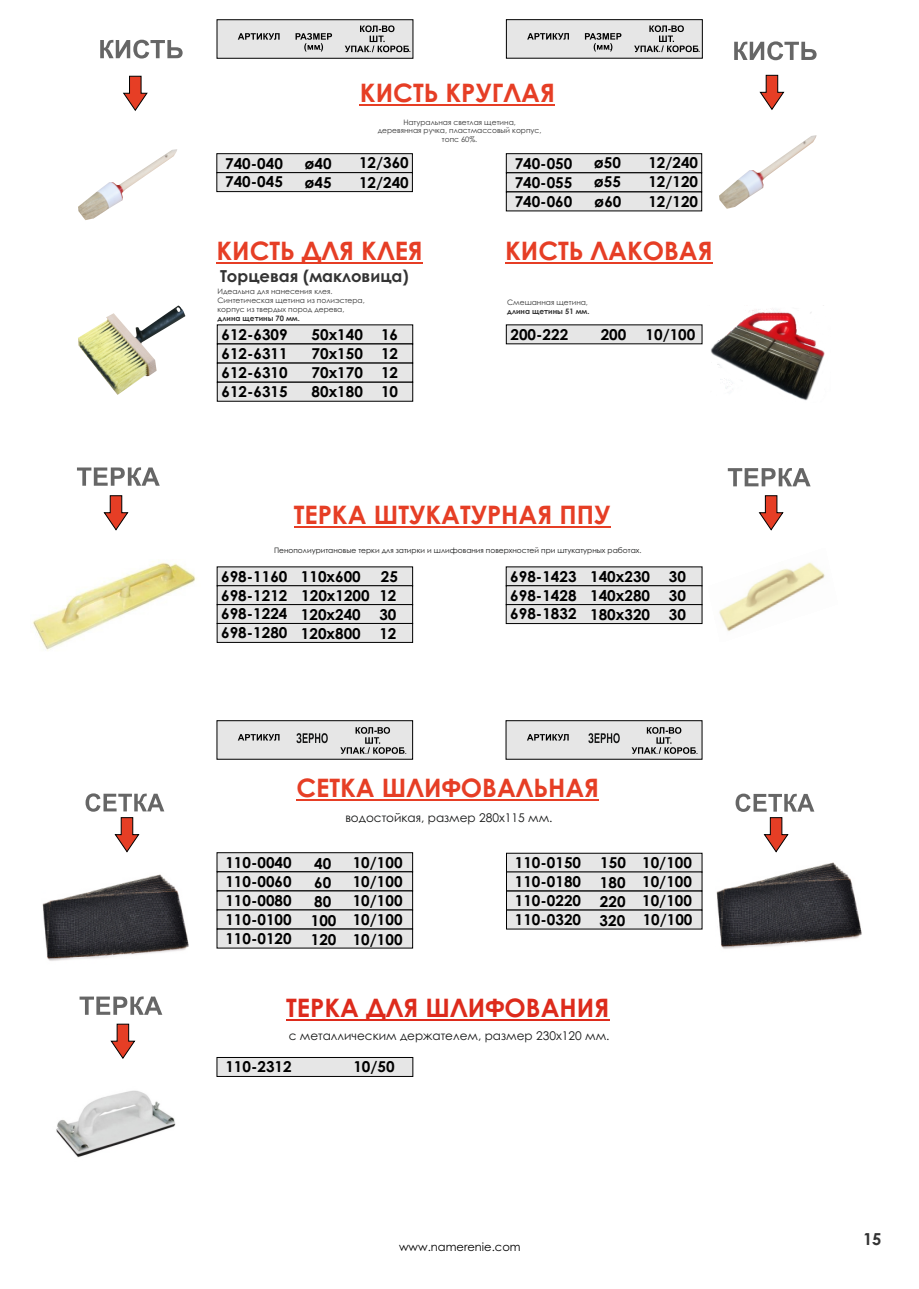
<style>
.page{position:relative;width:919px;height:1289px;background:#fff}
.page>*{position:absolute;margin:0;border:0;box-sizing:border-box;transform-origin:0 0}
.t1{font:700 25.5px "Century Gothic";color:#e63e25}
.t2{font:700 25.5px "Century Gothic";color:#dd2b1c}
.t3{font:700 16.5px "Century Gothic";color:#333}
.t4{font:700 15px/18.9px "Century Gothic";color:#000}
.t5{font:12px "Century Gothic";color:#151616}
.t6{font:11.55px "Century Gothic";color:#000}
.t7{font:10.5px "Arial";color:#151616}
.t8{font:9px "Arial";color:#151616}
.t9{font:7.5px/9px "Century Gothic";color:#333;text-align:center}
.t10{font:7.5px "Century Gothic";color:#151616}
.t11{font:700 7.5px "Century Gothic";color:#333}
</style>
<div class="page">
<hr style="left:360px;top:104px;width:195px;height:1px;background:#e63e25">
<svg style="left:100px;top:40px;width:83px;height:19px"></svg>
<svg style="left:123px;top:75px;width:25px;height:36px"></svg>
<svg style="left:734px;top:41px;width:82px;height:19px"></svg>
<svg style="left:759px;top:74px;width:26px;height:36px"></svg>
<img style="left:78px;top:149px;width:99px;height:71px">
<svg style="left:216px;top:153px;width:197px;height:39px;background:#d2d2d2"></svg>
<svg style="left:505px;top:153px;width:197px;height:58px;background:#d3d3d3"></svg>
<img style="left:719px;top:135px;width:97px;height:74px">
<img style="left:78px;top:305px;width:107px;height:90px">
<hr style="left:216px;top:262px;width:207px;height:1px;background:#e63e25">
<hr style="left:505px;top:262px;width:207px;height:1px;background:#e63e25">
<svg style="left:216px;top:324px;width:197px;height:78px;background:#d2d2d2"></svg>
<img style="left:710px;top:305px;width:115px;height:96px">
<svg style="left:505px;top:324px;width:197px;height:20px;background:#d1d1d1"></svg>
<img style="left:42px;top:874px;width:147px;height:87px">
<img style="left:32px;top:561px;width:164px;height:90px">
<svg style="left:77px;top:467px;width:83px;height:18px"></svg>
<svg style="left:103px;top:495px;width:26px;height:36px"></svg>
<svg style="left:727px;top:468px;width:83px;height:18px"></svg>
<svg style="left:758px;top:495px;width:26px;height:36px"></svg>
<hr style="left:294px;top:526px;width:316px;height:1px;background:#e63e25">
<svg style="left:216px;top:566px;width:197px;height:77px;background:#d4d4d4"></svg>
<svg style="left:505px;top:566px;width:197px;height:58px;background:#d4d4d4"></svg>
<hr style="left:296px;top:799px;width:303px;height:1px;background:#e63e25">
<svg style="left:216px;top:852px;width:197px;height:96px;background:#d4d4d4"></svg>
<svg style="left:506px;top:852px;width:196px;height:77px;background:#d5d5d5"></svg>
<svg style="left:216px;top:720px;width:197px;height:40px;background:#c7c7c7"></svg>
<svg style="left:505px;top:720px;width:197px;height:40px;background:#c7c7c7"></svg>
<svg style="left:735px;top:793px;width:79px;height:60px"></svg>
<svg style="left:85px;top:793px;width:79px;height:60px"></svg>
<img style="left:56px;top:1090px;width:120px;height:68px">
<hr style="left:286px;top:1019px;width:323px;height:1px;background:#dd2b1c">
<svg style="left:216px;top:1057px;width:197px;height:20px;background:#cdcdcd"></svg>
<svg style="left:80px;top:996px;width:82px;height:18px"></svg>
<svg style="left:110px;top:1023px;width:26px;height:36px"></svg>
<img style="left:719px;top:562px;width:106px;height:69px">
<img style="left:716px;top:862px;width:146px;height:87px">
<svg style="left:505px;top:19px;width:198px;height:40px;background:#c6c6c6"></svg>
<svg style="left:216px;top:19px;width:197px;height:40px;background:#c6c6c6"></svg>
<p class="t8" style="left:319px;top:43px;width:4px">.</p>
<p class="t7" style="left:369px;top:44px;width:4px">.</p>
<p class="t7" style="left:408px;top:44px;width:4px">.</p>
<h1 class="t1" style="left:360px;top:83px;width:196px">КИСТЬ КРУГЛАЯ</h1>
<p class="t9" style="left:378px;top:118px;width:165px">Натуральная светлая щетина,<br>деревянная ручка, пластмассовый корпус, топс 60%.</p>
<p class="t8" style="left:609px;top:43px;width:4px">.</p>
<p class="t7" style="left:658px;top:44px;width:4px">.</p>
<p class="t7" style="left:697px;top:44px;width:4px">.</p>
<p class="t4" style="left:225px;top:155px;width:59px">740-040</p>
<p class="t4" style="left:304px;top:155px;width:29px">ø40</p>
<p class="t4" style="left:359px;top:155px;width:51px">12/360</p>
<p class="t4" style="left:225px;top:174px;width:59px">740-045</p>
<p class="t4" style="left:304px;top:174px;width:29px">ø45</p>
<p class="t4" style="left:359px;top:174px;width:51px">12/240</p>
<p class="t4" style="left:514px;top:155px;width:59px">740-050</p>
<p class="t4" style="left:648px;top:154px;width:51px">12/240</p>
<p class="t4" style="left:514px;top:174px;width:59px">740-055</p>
<p class="t4" style="left:648px;top:174px;width:51px">12/120</p>
<p class="t4" style="left:594px;top:154px;width:29px;line-height:19.4px">ø50 ø55</p>
<p class="t4" style="left:514px;top:193px;width:59px">740-060</p>
<p class="t4" style="left:594px;top:193px;width:29px">ø60</p>
<p class="t4" style="left:648px;top:193px;width:51px">12/120</p>
<h1 class="t1" style="left:216px;top:240px;width:208px">КИСТЬ ДЛЯ КЛЕЯ</h1>
<h1 class="t1" style="left:505px;top:240px;width:209px">КИСТЬ ЛАКОВАЯ</h1>
<p class="t9" style="left:217px;top:287px;width:149px;text-align:left">Идеальна для нанесения клея.<br>Синтетическая щетина из полиэстера, корпус из твердых пород дерева,</p>
<p class="t11" style="left:217px;top:315px;width:84px">длина щетины 70 мм.</p>
<p class="t4" style="left:221px;top:326px;width:68px">612-6309</p>
<p class="t4" style="left:311px;top:326px;width:88px">50х140 16</p>
<p class="t4" style="left:221px;top:345px;width:68px">612-6311</p>
<p class="t4" style="left:311px;top:345px;width:88px">70х150 12</p>
<p class="t4" style="left:221px;top:364px;width:68px">612-6310</p>
<p class="t4" style="left:311px;top:364px;width:88px">70х170 12</p>
<p class="t4" style="left:221px;top:383px;width:68px">612-6315</p>
<p class="t4" style="left:311px;top:383px;width:88px">80х180 10</p>
<p class="t3" style="left:220px;top:270px;width:190px">Торцевая (макловица)</p>
<p class="t9" style="left:507px;top:299px;width:82px">Смешанная щетина,</p>
<p class="t11" style="left:507px;top:309px;width:84px">длина щетины 51 мм.</p>
<p class="t4" style="left:510px;top:326px;width:59px">200-222</p>
<p class="t4" style="left:600px;top:326px;width:27px">200</p>
<p class="t4" style="left:645px;top:326px;width:51px">10/100</p>
<h1 class="t1" style="left:294px;top:504px;width:318px">ТЕРКА ШТУКАТУРНАЯ ППУ</h1>
<p class="t10" style="left:274px;top:547px;width:369px">Пенополиуритановые терки для затирки и шлифования поверхностей при штукатурных работах.</p>
<p class="t4" style="left:221px;top:568px;width:141px">698-1160 110х600</p>
<p class="t4" style="left:381px;top:569px;width:19px">25</p>
<p class="t4" style="left:221px;top:587px;width:68px;text-align:justify">698-1212<br>698-1224<br>698-1280</p>
<p class="t4" style="left:379px;top:587px;width:19px;text-align:justify">12<br>30<br>12</p>
<p class="t4" style="left:510px;top:568px;width:177px">698-1423 140х230 30<br>698-1428<br>698-1832</p>
<p class="t4" style="left:301px;top:587px;width:70px">120х1200<br>120х240<br>120х800</p>
<p class="t4" style="left:590px;top:587px;width:61px">140х280<br>180х320</p>
<p class="t4" style="left:668px;top:587px;width:19px">30<br>30</p>
<p class="t8" style="left:364px;top:747px;width:4px">.</p>
<p class="t8" style="left:404px;top:747px;width:4px">.</p>
<p class="t8" style="left:656px;top:747px;width:4px">.</p>
<p class="t8" style="left:696px;top:747px;width:4px">.</p>
<h1 class="t1" style="left:296px;top:777px;width:304px">СЕТКА ШЛИФОВАЛЬНАЯ</h1>
<p class="t5" style="left:345px;top:813px;width:209px">водостойкая, размер 280х115 мм.</p>
<p class="t4" style="left:225px;top:854px;width:68px">110-0040</p>
<p class="t4" style="left:314px;top:855px;width:19px">40</p>
<p class="t4" style="left:353px;top:854px;width:51px">10/100</p>
<p class="t4" style="left:225px;top:873px;width:68px">110-0060<br>110-0080</p>
<p class="t4" style="left:353px;top:873px;width:51px">10/100<br>10/100</p>
<p class="t4" style="left:225px;top:911px;width:68px">110-0100</p>
<p class="t4" style="left:353px;top:911px;width:51px">10/100</p>
<p class="t4" style="left:225px;top:930px;width:68px">110-0120</p>
<p class="t4" style="left:353px;top:931px;width:51px">10/100</p>
<p class="t4" style="left:311px;top:874px;width:27px">60<br>80<br>100<br>120</p>
<p class="t4" style="left:515px;top:854px;width:68px">110-0150</p>
<p class="t4" style="left:600px;top:854px;width:93px">150 10/100</p>
<p class="t4" style="left:515px;top:873px;width:68px">110-0180<br>110-0220</p>
<p class="t4" style="left:642px;top:874px;width:51px">10/100<br>10/100</p>
<p class="t4" style="left:515px;top:911px;width:68px">110-0320</p>
<p class="t4" style="left:642px;top:911px;width:51px">10/100</p>
<p class="t4" style="left:599px;top:874px;width:27px;text-align:justify">180<br>220<br>320</p>
<h1 class="t2" style="left:286px;top:998px;width:324px">ТЕРКА ДЛЯ ШЛИФОВАНИЯ</h1>
<p class="t5" style="left:289px;top:1031px;width:322px">с металлическим держателем, размер 230х120 мм.</p>
<p class="t4" style="left:225px;top:1058px;width:68px">110-2312</p>
<p class="t4" style="left:353px;top:1058px;width:43px">10/50</p>
<p class="t6" style="left:399px;top:1242px;width:123px">www.namerenie.com</p>
<p class="t3" style="left:863px;top:1232px;width:20px">15</p>
</div>
